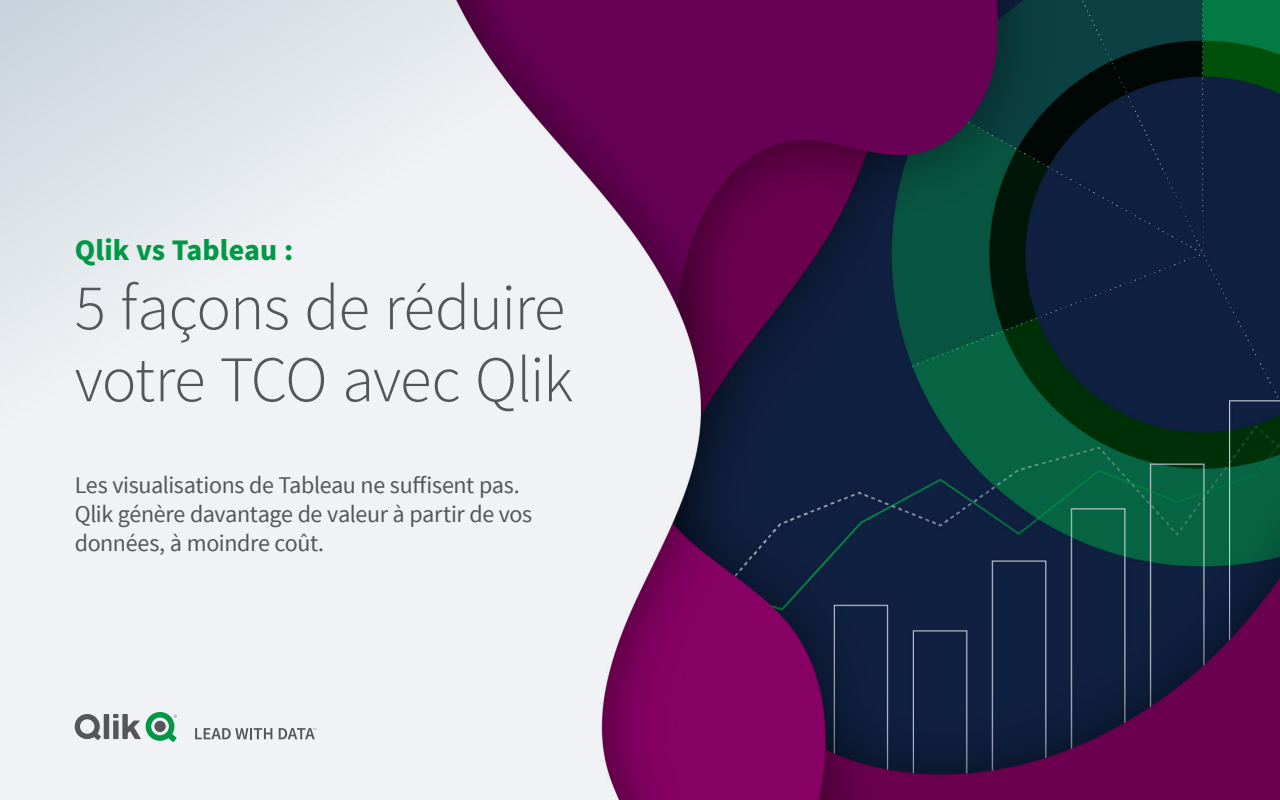
<style>
.page{position:relative;width:1280px;height:800px;background:#fff}
.page>*{position:absolute;margin:0;border:0;box-sizing:border-box;transform-origin:0 0}
.t1{font:300 65px/72px "Source Sans Pro";letter-spacing:-.02em;color:#54565a}
.t2{font:700 30px "Source Sans Pro";letter-spacing:.005em;color:#009845}
.t3{font:24px/29px "Source Sans Pro";letter-spacing:-.015em;color:#54565a}
</style>
<div class="page">
<img style="left:0;top:0;width:1280px;height:800px">
<svg style="left:195px;top:728px;width:77px;height:11px"></svg>
<svg style="left:75px;top:712px;width:102px;height:30px"></svg>
<svg style="left:279px;top:728px;width:37px;height:11px"></svg>
<p class="t2" style="left:75px;top:229px;width:220px">Qlik vs Tableau :</p>
<h1 class="t1" style="left:75px;top:272px;width:500px">5 façons de réduire votre TCO avec Qlik</h1>
<p class="t3" style="left:75px;top:471px;width:459px">Les visualisations de Tableau ne suffisent pas.<br>Qlik génère davantage de valeur à partir de vos données, à moindre coût.</p>
</div>
